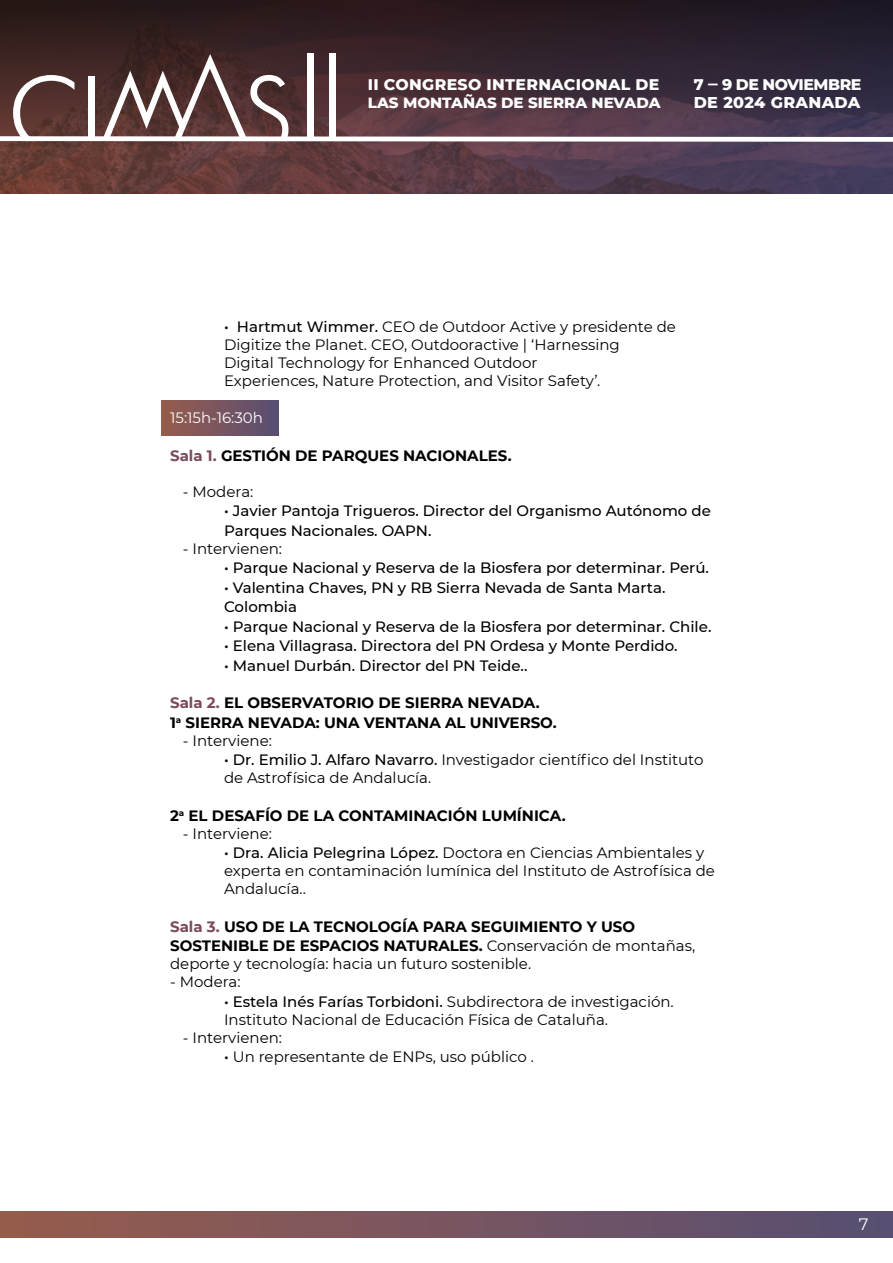
<style>
.page{position:relative;width:893px;height:1263px;background:#fff}
.page>*{position:absolute;margin:0;border:0;box-sizing:border-box;transform-origin:0 0}
.t1{font:16.5px "Montserrat";color:#fff}
.t2{font:800 16.05px "Montserrat";letter-spacing:.02em;color:#fff}
.t3{font:800 15.75px "Montserrat";letter-spacing:.02em;color:#fff}
.t4{font:800 15.75px "Montserrat";letter-spacing:-.03em;color:#fff}
.t5{font:15px/18px "Montserrat";color:#000}
.t6{font:500 15px/19.5px "Montserrat";color:#000}
.t7{font:700 15px/19.5px "Montserrat";color:#000}
.t8{font:800 15px "Montserrat";color:#fff}
.t9{font:15px "Montserrat";color:#fff}
.s1{font-weight:500}
.s2{color:#7b4a5a}
.s3{font-weight:400}
</style>
<div class="page">
<img style="left:0;top:146px;width:893px;height:47px">
<svg style="left:0;top:0;width:893px;height:146px;fill:#2b1d22"></svg>
<svg style="left:0;top:54px;width:893px;height:88px"></svg>
<div style="left:0;top:1212px;width:893px;height:25px;background:linear-gradient(to right,#985c4c,#584e73)"></div>
<div style="left:162px;top:400px;width:116px;height:35px;background:linear-gradient(to right,#985c4d,#594f72)"></div>
<p class="t3" style="left:368px;top:73px;width:293px">II CONGRESO INTERNACIONAL DE</p>
<p class="t8" style="left:368px;top:92px;width:294px">LAS MONTAÑAS DE SIERRA NEVADA</p>
<p class="t4" style="left:694px;top:73px;width:169px">7 ‒ 9 DE NOVIEMBRE</p>
<p class="t2" style="left:694px;top:91px;width:168px">DE 2024 GRANADA</p>
<p class="t5" style="left:224px;top:317px;width:453px"><span class="s1">• Hartmut Wimmer.</span> CEO de Outdoor Active y presidente de Digitize the Planet. CEO, Outdooractive | ‘Harnessing<br>Digital Technology for Enhanced Outdoor<br>Experiences, Nature Protection, and Visitor Safety’.</p>
<p class="t9" style="left:170px;top:408px;width:94px">15:15h-16:30h</p>
<p class="t7" style="left:170px;top:445px;width:343px"><span class="s2">Sala 1.</span> GESTIÓN DE PARQUES NACIONALES.</p>
<p class="t5" style="left:183px;top:482px;width:72px">- Modera:</p>
<p class="t6" style="left:224px;top:500px;width:488px">• Javier Pantoja Trigueros. Director del Organismo Autónomo de<br>Parques Nacionales. OAPN.</p>
<p class="t5" style="left:183px;top:539px;width:101px">- Intervienen:</p>
<p class="t6" style="left:224px;top:557px;width:486px">• Parque Nacional y Reserva de la Biosfera por determinar. Perú.</p>
<p class="t6" style="left:224px;top:577px;width:443px">• Valentina Chaves, PN y RB Sierra Nevada de Santa Marta.<br>Colombia</p>
<p class="t6" style="left:224px;top:616px;width:489px">• Parque Nacional y Reserva de la Biosfera por determinar. Chile.</p>
<p class="t6" style="left:224px;top:635px;width:455px">• Elena Villagrasa. Directora del PN Ordesa y Monte Perdido.</p>
<p class="t6" style="left:224px;top:655px;width:305px">• Manuel Durbán. Director del PN Teide..</p>
<p class="t7" style="left:170px;top:692px;width:388px"><span class="s2">Sala 2.</span> EL OBSERVATORIO DE SIERRA NEVADA.<br>1<sup>a</sup> SIERRA NEVADA: UNA VENTANA AL UNIVERSO.</p>
<p class="t5" style="left:183px;top:731px;width:91px">- Interviene:</p>
<p class="t5" style="left:224px;top:750px;width:481px"><span class="s1">• Dr. Emilio J. Alfaro Navarro.</span> Investigador científico del Instituto de Astrofísica de Andalucía.</p>
<p class="t7" style="left:170px;top:805px;width:397px">2<sup>a</sup> EL DESAFÍO DE LA CONTAMINACIÓN LUMÍNICA.</p>
<p class="t5" style="left:183px;top:824px;width:91px">- Interviene:</p>
<p class="t5" style="left:224px;top:843px;width:492px"><span class="s1">• Dra. Alicia Pelegrina López.</span> Doctora en Ciencias Ambientales y experta en contaminación lumínica del Instituto de Astrofísica de<br>Andalucía..</p>
<p class="t7" style="left:170px;top:916px;width:527px"><span class="s2">Sala 3.</span> USO DE LA TECNOLOGÍA PARA SEGUIMIENTO Y USO<br>SOSTENIBLE DE ESPACIOS NATURALES. <span class="s3">Conservación de montañas,</span></p>
<p class="t5" style="left:170px;top:954px;width:363px">deporte y tecnología: hacia un futuro sostenible.</p>
<p class="t5" style="left:170px;top:972px;width:72px">- Modera:</p>
<p class="t5" style="left:224px;top:992px;width:451px"><span class="s1">• Estela Inés Farías Torbidoni.</span> Subdirectora de investigación.<br>Instituto Nacional de Educación Física de Cataluña.</p>
<p class="t5" style="left:183px;top:1028px;width:101px">- Intervienen:</p>
<p class="t5" style="left:224px;top:1047px;width:311px"><span class="s1">•</span> Un representante de ENPs, uso público .</p>
<p class="t1" style="left:859px;top:1213px;width:11px">7</p>
</div>
